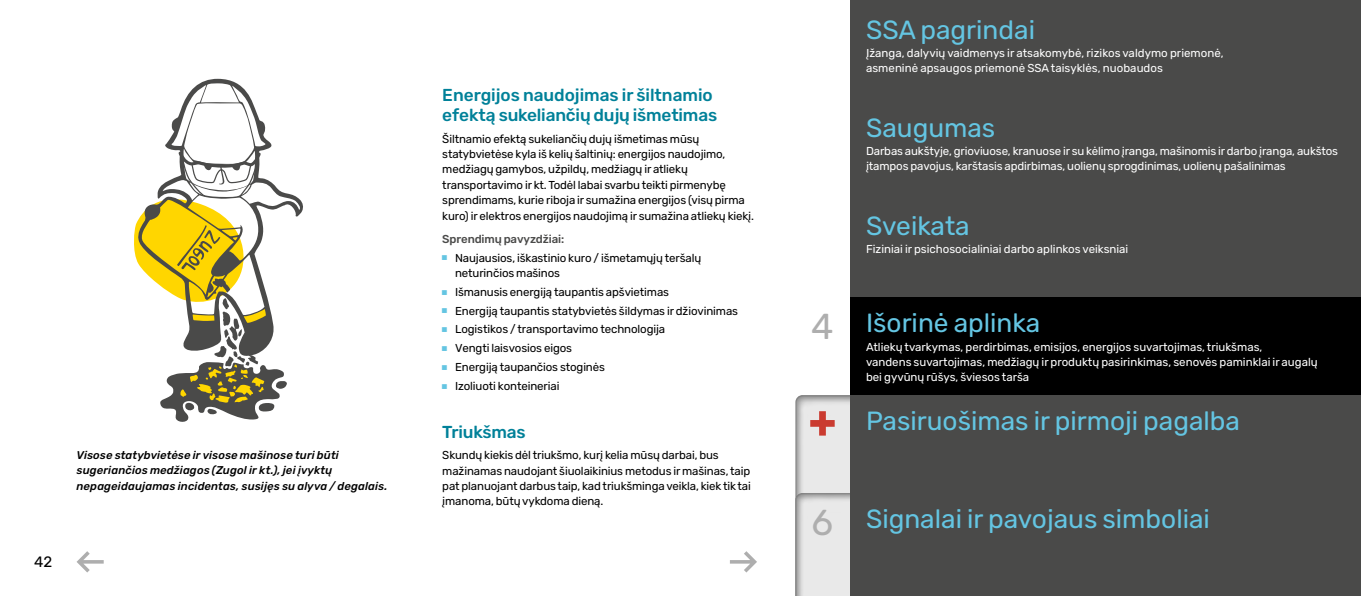
<style>
.page{position:relative;width:1361px;height:596px;background:#fff}
.page>*{position:absolute;margin:0;border:0;box-sizing:border-box;transform-origin:0 0}
.t1{font:36px "Rubik";color:#aeaeae}
.t2{font:26.25px "Rubik";color:#64c5e2}
.t3{font:500 17.25px/19.5px "Rubik";letter-spacing:-.01em;color:#008199}
.t4{font:15px "Rubik";color:#000}
.t5{font:11.55px/15.5px "Rubik";letter-spacing:-.01em;color:#000}
.t6{font:11.55px/15px "Rubik";color:#fff}
.t7{font:500 11.55px "Rubik";letter-spacing:-.01em;color:#4a4a49}
.t8{font:italic 500 11.25px/15.5px "Rubik";letter-spacing:.01em;color:#000}
</style>
<div class="page">
<div style="left:781px;top:384px;width:580px;height:211px;background:#000;opacity:.4"></div>
<div style="left:781px;top:481px;width:580px;height:114px;background:#000;opacity:.4"></div>
<div style="left:850px;top:395px;width:511px;height:200px;background:#4a4a49"></div>
<div style="left:850px;top:0;width:511px;height:297px;background:#4a4a49"></div>
<div style="left:850px;top:297px;width:511px;height:98px;background:#000"></div>
<svg style="left:810px;top:411px;width:24px;height:24px"></svg>
<svg style="left:134px;top:83px;width:168px;height:339px"></svg>
<svg style="left:77px;top:551px;width:27px;height:21px"></svg>
<svg style="left:730px;top:551px;width:27px;height:21px"></svg>
<p class="t8" style="left:77px;top:447px;width:312px">Visose statybvietėse ir visose mašinose turi būti sugeriančios medžiagos (Zugol ir kt.), jei įvyktų nepageidaujamas incidentas, susijęs su alyva / degalais.</p>
<p class="t4" style="left:34px;top:550px;width:20px">42</p>
<h3 class="t3" style="left:442px;top:86px;width:276px">Energijos naudojimas ir šiltnamio efektą sukeliančių dujų išmetimas</h3>
<p class="t5" style="left:442px;top:131px;width:313px">Šiltnamio efektą sukeliančių dujų išmetimas mūsų statybvietėse kyla iš kelių šaltinių: energijos naudojimo, medžiagų gamybos, užpildų, medžiagų ir atliekų transportavimo ir kt. Todėl labai svarbu teikti pirmenybę sprendimams, kurie riboja ir sumažina energijos (visų pirma kuro) ir elektros energijos naudojimą ir sumažina atliekų kiekį.</p>
<p class="t7" style="left:442px;top:230px;width:123px">Sprendimų pavyzdžiai:</p>
<p class="t5" style="left:455px;top:250px;width:248px">Naujausios, iškastinio kuro / išmetamųjų teršalų neturinčios mašinos</p>
<p class="t5" style="left:455px;top:283px;width:284px;line-height:18.8px">Išmanusis energiją taupantis apšvietimas<br>Energiją taupantis statybvietės šildymas ir džiovinimas Logistikos / transportavimo technologija<br>Vengti laisvosios eigos<br>Energiją taupančios stoginės<br>Izoliuoti konteineriai</p>
<h3 class="t3" style="left:442px;top:422px;width:85px">Triukšmas</h3>
<p class="t5" style="left:442px;top:448px;width:310px">Skundų kiekis dėl triukšmo, kurį kelia mūsų darbai, bus mažinamas naudojant šiuolaikinius metodus ir mašinas, taip pat planuojant darbus taip, kad triukšminga veikla, kiek tik tai įmanoma, būtų vykdoma dieną.</p>
<h1 class="t1" style="left:811px;top:300px;width:24px">4</h1>
<h1 class="t1" style="left:811px;top:495px;width:23px">6</h1>
<h2 class="t2" style="left:866px;top:10px;width:170px">SSA pagrindai</h2>
<p class="t6" style="left:866px;top:46px;width:359px">Įžanga, dalyvių vaidmenys ir atsakomybė, rizikos valdymo priemonė, asmeninė apsaugos priemonė SSA taisyklės, nuobaudos</p>
<h2 class="t2" style="left:866px;top:108px;width:131px">Saugumas</h2>
<p class="t6" style="left:866px;top:144px;width:473px">Darbas aukštyje, grioviuose, kranuose ir su kėlimo įranga, mašinomis ir darbo įranga, aukštos įtampos pavojus, karštasis apdirbimas, uolienų sprogdinimas, uolienų pašalinimas</p>
<h2 class="t2" style="left:866px;top:206px;width:105px">Sveikata</h2>
<p class="t6" style="left:866px;top:242px;width:264px">Fiziniai ir psichosocialiniai darbo aplinkos veiksniai</p>
<h2 class="t2" style="left:866px;top:304px;width:176px">Išorinė aplinka</h2>
<p class="t6" style="left:866px;top:340px;width:453px">Atliekų tvarkymas, perdirbimas, emisijos, energijos suvartojimas, triukšmas,<br>vandens suvartojimas, medžiagų ir produktų pasirinkimas, senovės paminklai ir augalų bei gyvūnų rūšys, šviesos tarša</p>
<h2 class="t2" style="left:866px;top:402px;width:375px">Pasiruošimas ir pirmoji pagalba</h2>
<h2 class="t2" style="left:866px;top:499px;width:345px">Signalai ir pavojaus simboliai</h2>
</div>
